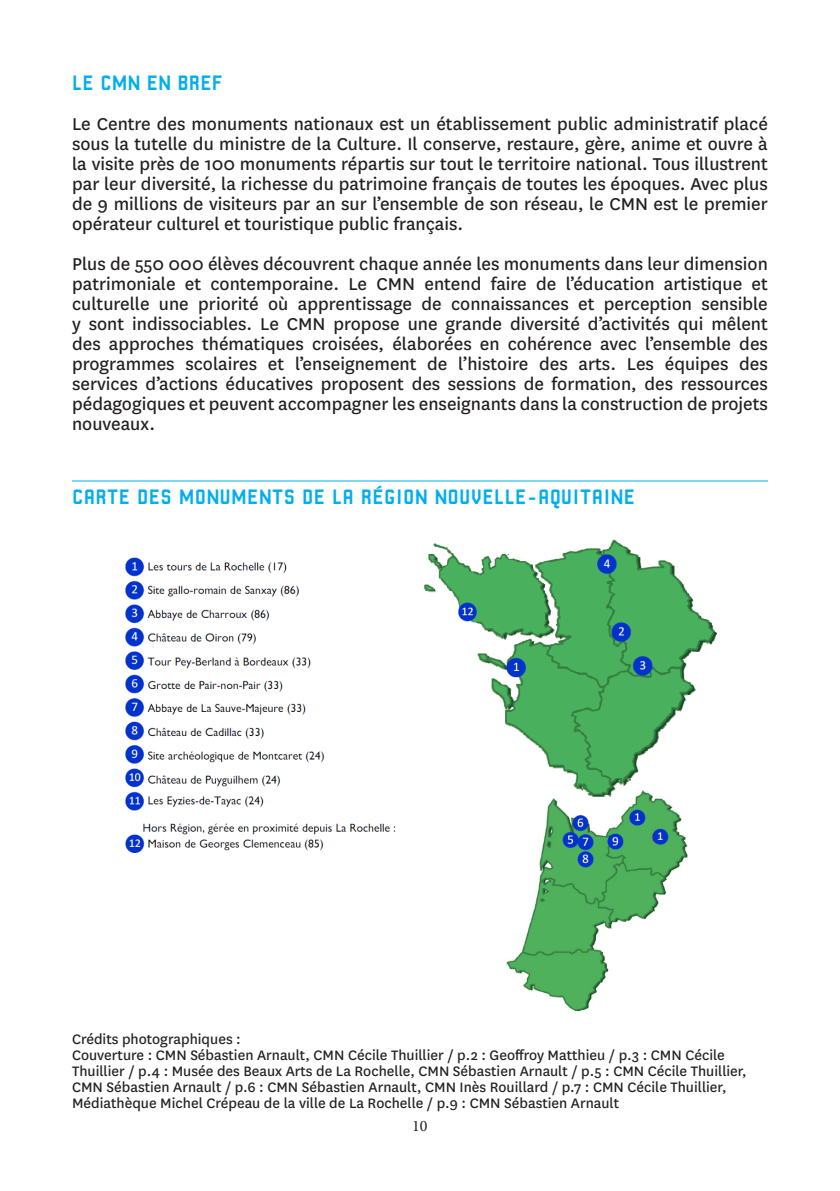
<style>
.page{position:relative;width:840px;height:1191px;background:#fff}
.page>*{position:absolute;margin:0;border:0;box-sizing:border-box;transform-origin:0 0}
.t1{font:22px "Robust CMN";letter-spacing:.01em;color:#00aeef}
.t2{font:20px/20px "National";color:#231f20;text-align:justify}
.t3{font:16px/16px "National";color:#231f20}
.t4{font:16px "Minion Pro";color:#231f20}
</style>
<div class="page">
<hr style="left:72px;top:480px;width:695px;height:1px;background:#00aeef">
<img style="left:125px;top:539px;width:592px;height:472px">
<p class="t1" style="left:72px;top:70px;width:152px">LE CMN EN BREF</p>
<p class="t2" style="left:72px;top:113px;width:697px">Le Centre des monuments nationaux est un établissement public administratif placé sous la tutelle du ministre de la Culture. Il conserve, restaure, gère, anime et ouvre à la visite près de 100 monuments répartis sur tout le territoire national. Tous illustrent par leur diversité, la richesse du patrimoine français de toutes les époques. Avec plus de 9 millions de visiteurs par an sur l’ensemble de son réseau, le CMN est le premier opérateur culturel et touristique public français.</p>
<p class="t2" style="left:72px;top:253px;width:697px">Plus de 550 000 élèves découvrent chaque année les monuments dans leur dimension patrimoniale et contemporaine. Le CMN entend faire de l’éducation artistique et culturelle une priorité où apprentissage de connaissances et perception sensible y sont indissociables. Le CMN propose une grande diversité d’activités qui mêlent des approches thématiques croisées, élaborées en cohérence avec l’ensemble des programmes scolaires et l’enseignement de l’histoire des arts. Les équipes des services d’actions éducatives proposent des sessions de formation, des ressources pédagogiques et peuvent accompagner les enseignants dans la construction de projets nouveaux.</p>
<p class="t1" style="left:72px;top:485px;width:564px">CARTE DES MONUMENTS DE LA RÉGION NOUVELLE-AQUITAINE</p>
<p class="t3" style="left:72px;top:1030px;width:170px">Crédits photographiques :</p>
<p class="t3" style="left:72px;top:1046px;width:676px">Couverture : CMN Sébastien Arnault, CMN Cécile Thuillier / p.2 : Geoffroy Matthieu / p.3 : CMN Cécile Thuillier / p.4 : Musée des Beaux Arts de La Rochelle, CMN Sébastien Arnault / p.5 : CMN Cécile Thuillier, CMN Sébastien Arnault / p.6 : CMN Sébastien Arnault, CMN Inès Rouillard / p.7 : CMN Cécile Thuillier, Médiathèque Michel Crépeau de la ville de La Rochelle / p.9 : CMN Sébastien Arnault</p>
<p class="t4" style="left:412px;top:1114px;width:17px">10</p>
</div>
